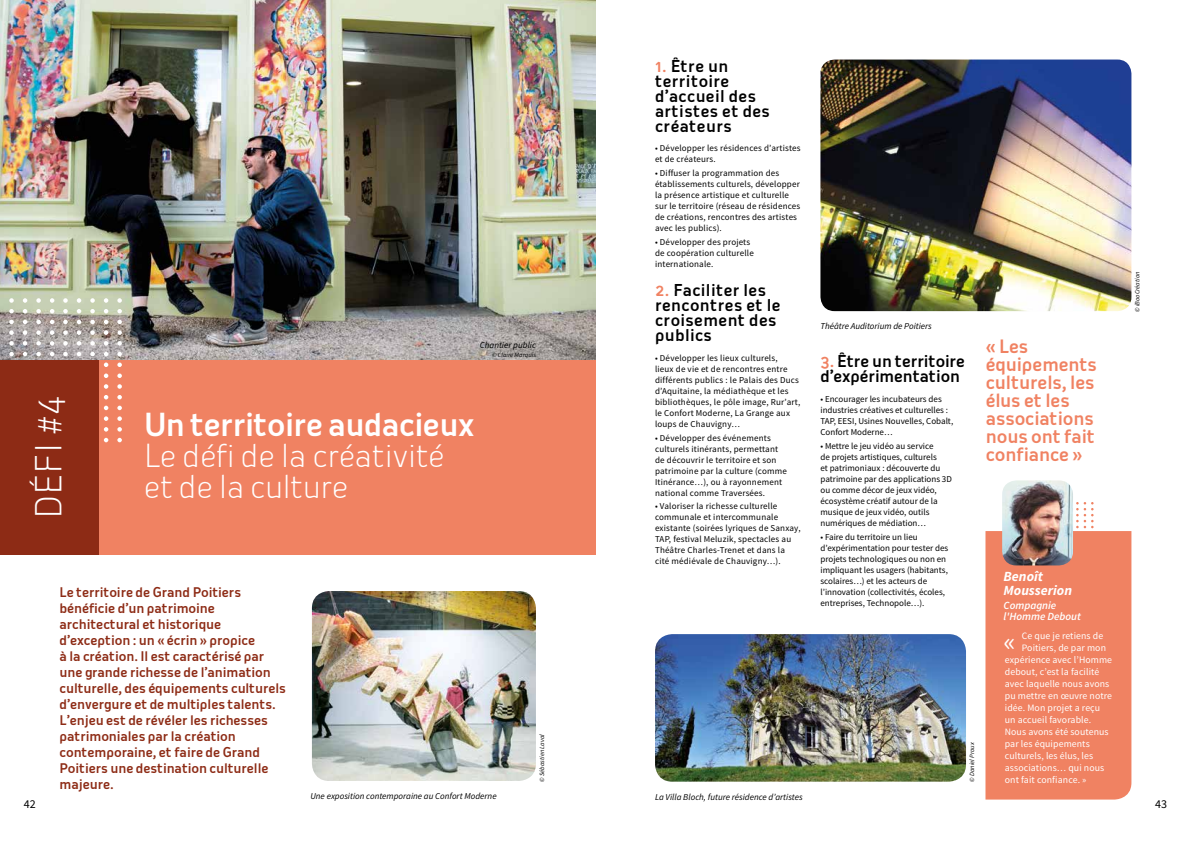
<style>
.page{position:relative;width:1191px;height:842px;background:#fff}
.page>*{position:absolute;margin:0;border:0;box-sizing:border-box;transform-origin:0 0}
.t1{font:300 35px "Oceania Display";color:#fff}
.t2{font:300 31px/31px "Oceania Display";letter-spacing:-.02em;color:#fff}
.t3{font:500 31px "Oceania Display";letter-spacing:-.02em;color:#fff}
.t4{font:28.1px "Source Sans Pro";color:#fff}
.t5{font:500 18px/18px "Oceania Display";letter-spacing:-.01em;color:#f08262}
.t6{font:500 16px/15px "Oceania Display";letter-spacing:.02em;color:#000}
.t7{font:500 16px/15px "Oceania Display";letter-spacing:-.01em;color:#000}
.t8{font:italic 700 14px/13.8px "Source Sans Pro";color:#fff}
.t9{font:500 13px/16px "Oceania Display";letter-spacing:-.01em;color:#8d2b15}
.t10{font:12px "Source Sans Pro";color:#000}
.t11{font:italic 600 11px/11px "Source Sans Pro";color:#fff}
.t12{font:9.8px "Source Sans Pro";letter-spacing:.01em;color:#fff}
.t13{font:9px/11px "Source Sans Pro";letter-spacing:.02em;color:#000}
.t14{font:9px/11px "Source Sans Pro";color:#000}
.t15{font:italic 9px "Source Sans Pro";color:#000}
.t16{font:italic 6.5px "Source Sans Pro";color:#000}
.s1{color:#f08262}
</style>
<div class="page">
<img style="left:0;top:0;width:595px;height:360px">
<div style="left:98px;top:360px;width:497px;height:194px;background:#f08262"></div>
<svg style="left:23px;top:298px;width:4px;height:5px"></svg>
<svg style="left:23px;top:309px;width:4px;height:4px"></svg>
<svg style="left:23px;top:320px;width:4px;height:4px"></svg>
<svg style="left:23px;top:330px;width:4px;height:5px"></svg>
<svg style="left:23px;top:341px;width:4px;height:5px"></svg>
<svg style="left:23px;top:352px;width:4px;height:4px"></svg>
<svg style="left:9px;top:298px;width:5px;height:5px"></svg>
<svg style="left:9px;top:309px;width:5px;height:4px"></svg>
<svg style="left:9px;top:320px;width:5px;height:4px"></svg>
<svg style="left:9px;top:330px;width:5px;height:5px"></svg>
<svg style="left:9px;top:341px;width:5px;height:5px"></svg>
<svg style="left:9px;top:352px;width:5px;height:4px"></svg>
<svg style="left:50px;top:298px;width:4px;height:5px"></svg>
<svg style="left:50px;top:309px;width:4px;height:4px"></svg>
<svg style="left:50px;top:320px;width:4px;height:4px"></svg>
<svg style="left:50px;top:330px;width:4px;height:5px"></svg>
<svg style="left:50px;top:341px;width:4px;height:5px"></svg>
<svg style="left:50px;top:352px;width:4px;height:4px"></svg>
<svg style="left:36px;top:298px;width:5px;height:5px"></svg>
<svg style="left:36px;top:309px;width:5px;height:4px"></svg>
<svg style="left:36px;top:320px;width:5px;height:4px"></svg>
<svg style="left:36px;top:330px;width:5px;height:5px"></svg>
<svg style="left:36px;top:341px;width:5px;height:5px"></svg>
<svg style="left:36px;top:352px;width:5px;height:4px"></svg>
<svg style="left:63px;top:298px;width:5px;height:5px"></svg>
<svg style="left:63px;top:309px;width:5px;height:4px"></svg>
<svg style="left:63px;top:320px;width:5px;height:4px"></svg>
<svg style="left:63px;top:330px;width:5px;height:5px"></svg>
<svg style="left:63px;top:341px;width:5px;height:5px"></svg>
<svg style="left:63px;top:352px;width:5px;height:4px"></svg>
<svg style="left:90px;top:298px;width:5px;height:5px"></svg>
<svg style="left:90px;top:309px;width:5px;height:4px"></svg>
<svg style="left:90px;top:320px;width:5px;height:4px"></svg>
<svg style="left:90px;top:330px;width:5px;height:5px"></svg>
<svg style="left:90px;top:341px;width:5px;height:5px"></svg>
<svg style="left:90px;top:352px;width:5px;height:4px"></svg>
<svg style="left:77px;top:298px;width:4px;height:5px"></svg>
<svg style="left:77px;top:309px;width:4px;height:4px"></svg>
<svg style="left:77px;top:320px;width:4px;height:4px"></svg>
<svg style="left:77px;top:330px;width:4px;height:5px"></svg>
<svg style="left:77px;top:341px;width:4px;height:5px"></svg>
<svg style="left:77px;top:352px;width:4px;height:4px"></svg>
<svg style="left:117px;top:298px;width:5px;height:5px"></svg>
<svg style="left:117px;top:309px;width:5px;height:4px"></svg>
<svg style="left:117px;top:320px;width:5px;height:4px"></svg>
<svg style="left:117px;top:330px;width:5px;height:5px"></svg>
<svg style="left:117px;top:341px;width:5px;height:5px"></svg>
<svg style="left:117px;top:352px;width:5px;height:4px"></svg>
<svg style="left:117px;top:362px;width:5px;height:5px"></svg>
<svg style="left:104px;top:298px;width:4px;height:5px"></svg>
<svg style="left:104px;top:309px;width:4px;height:4px"></svg>
<svg style="left:104px;top:320px;width:4px;height:4px"></svg>
<svg style="left:104px;top:330px;width:4px;height:5px"></svg>
<svg style="left:104px;top:341px;width:4px;height:5px"></svg>
<svg style="left:104px;top:352px;width:4px;height:4px"></svg>
<svg style="left:104px;top:362px;width:4px;height:5px"></svg>
<svg style="left:117px;top:373px;width:5px;height:5px"></svg>
<svg style="left:117px;top:384px;width:5px;height:5px"></svg>
<svg style="left:117px;top:395px;width:5px;height:4px"></svg>
<svg style="left:117px;top:406px;width:5px;height:4px"></svg>
<svg style="left:117px;top:416px;width:5px;height:5px"></svg>
<svg style="left:117px;top:427px;width:5px;height:5px"></svg>
<svg style="left:117px;top:438px;width:5px;height:4px"></svg>
<svg style="left:104px;top:373px;width:4px;height:5px"></svg>
<svg style="left:104px;top:384px;width:4px;height:5px"></svg>
<svg style="left:104px;top:395px;width:4px;height:4px"></svg>
<svg style="left:104px;top:406px;width:4px;height:4px"></svg>
<svg style="left:104px;top:416px;width:4px;height:5px"></svg>
<svg style="left:104px;top:427px;width:4px;height:5px"></svg>
<svg style="left:104px;top:438px;width:4px;height:4px"></svg>
<div style="left:0;top:360px;width:98px;height:194px;background:#8d2b15"></div>
<img style="left:820px;top:60px;width:311px;height:251px">
<img style="left:655px;top:634px;width:311px;height:148px">
<img style="left:312px;top:591px;width:224px;height:190px">
<div style="left:985px;top:502px;width:146px;height:297px;background:#f08262"></div>
<img style="left:1002px;top:480px;width:71px;height:85px">
<h3 class="t6" style="left:655px;top:58px;width:116px"><span class="s1">1.</span> Être un territoire d’accueil des artistes et des créateurs</h3>
<p class="t13" style="left:655px;top:143px;width:147px">• Développer les résidences d’artistes et de créateurs.</p>
<p class="t13" style="left:655px;top:168px;width:147px">• Diffuser la programmation des établissements culturels, développer la présence artistique et culturelle sur le territoire (réseau de résidences de créations, rencontres des artistes avec les publics).</p>
<p class="t13" style="left:655px;top:237px;width:100px">• Développer des projets de coopération culturelle internationale.</p>
<h3 class="t6" style="left:655px;top:283px;width:127px"><span class="s1">2.</span> Faciliter les rencontres et le croisement des publics</h3>
<p class="t13" style="left:655px;top:352px;width:147px">• Développer les lieux culturels,<br>lieux de vie et de rencontres entre différents publics : le Palais des Ducs d’Aquitaine, la médiathèque et les bibliothèques, le pôle image, Rur’art, le Confort Moderne, La Grange aux loups de Chauvigny…</p>
<p class="t13" style="left:655px;top:432px;width:133px">• Développer des événements culturels itinérants, permettant de découvrir le territoire et son patrimoine par la culture (comme<br>Itinérance…), ou à rayonnement national comme Traversées.</p>
<p class="t13" style="left:655px;top:501px;width:147px">• Valoriser la richesse culturelle communale et intercommunale existante (soirées lyriques de Sanxay, TAP, festival Meluzik, spectacles au Théâtre Charles-Trenet et dans la cité médiévale de Chauvigny…).</p>
<p class="t16" style="left:1133px;top:312px;width:42px;rotate:-90deg">© iBooCréation</p>
<p class="t15" style="left:820px;top:321px;width:113px">Théâtre Auditorium de Poitiers</p>
<h3 class="t5" style="left:986px;top:337px;width:113px">« Les équipements culturels, les élus et les associations nous ont fait confiance »</h3>
<p class="t15" style="left:480px;top:340px;width:58px">Chantier public</p>
<p class="t16" style="left:492px;top:351px;width:45px">© Claire Marquis</p>
<h3 class="t7" style="left:820px;top:354px;width:146px"><span class="s1">3.</span> Être un territoire d’expérimentation</h3>
<p class="t14" style="left:820px;top:394px;width:134px">• Encourager les incubateurs des industries créatives et culturelles :<br>TAP, EESI, Usines Nouvelles, Cobalt,<br>Confort Moderne…</p>
<p class="t14" style="left:820px;top:440px;width:133px">• Mettre le jeu vidéo au service<br>de projets artistiques, culturels<br>et patrimoniaux : découverte du patrimoine par des applications 3D ou comme décor de jeux vidéo, écosystème créatif autour de la musique de jeux vidéo, outils numériques de médiation…</p>
<p class="t14" style="left:820px;top:531px;width:129px">• Faire du territoire un lieu d’expérimentation pour tester des projets technologiques ou non en impliquant les usagers (habitants, scolaires…) et les acteurs de l’innovation (collectivités, écoles, entreprises, Technopole…).</p>
<h1 class="t1" style="left:29px;top:519px;width:126px;rotate:-90deg">Défi #4</h1>
<h2 class="t3" style="left:144px;top:407px;width:332px">Un territoire audacieux</h2>
<h2 class="t2" style="left:144px;top:440px;width:302px">Le défi de la créativité et de la culture</h2>
<h3 class="t8" style="left:1003px;top:569px;width:70px">Benoît<br>Mousserion</h3>
<p class="t11" style="left:1003px;top:600px;width:79px">Compagnie l'Homme Debout</p>
<p class="t9" style="left:60px;top:584px;width:228px">Le territoire de Grand Poitiers bénéficie d’un patrimoine architectural et historique d’exception : un « écrin » propice<br>à la création. I l est caractérisé par une grande richesse de l’animation culturelle, des équipements culturels d’envergure et de multiples talents.<br>L’enjeu est de révéler les richesses patrimoniales par la création contemporaine, et faire de Grand<br>Poitiers une destination culturelle majeure.</p>
<p class="t12" style="left:1021px;top:630px;width:83px">Ce que je retiens de</p>
<p class="t12" style="left:1021px;top:642px;width:86px">Poitiers, de par mon</p>
<p class="t12" style="left:1004px;top:654px;width:109px">expérience avec l’Homme</p>
<p class="t12" style="left:1004px;top:666px;width:96px">debout, c’est la facilité</p>
<p class="t12" style="left:1004px;top:678px;width:106px">avec laquelle nous avons</p>
<p class="t12" style="left:1004px;top:690px;width:109px">pu mettre en œuvre notre</p>
<p class="t12" style="left:1004px;top:702px;width:97px">idée. Mon projet a reçu</p>
<p class="t12" style="left:1004px;top:714px;width:88px">un accueil favorable.</p>
<p class="t12" style="left:1004px;top:726px;width:105px">Nous avons été soutenus</p>
<p class="t12" style="left:1004px;top:738px;width:86px">par les équipements</p>
<p class="t12" style="left:1004px;top:750px;width:90px">culturels, les élus, les</p>
<p class="t12" style="left:1004px;top:762px;width:101px">associations… qui nous</p>
<p class="t12" style="left:1004px;top:774px;width:83px">ont fait confiance. »</p>
<h3 class="t4" style="left:1003px;top:624px;width:14px">«</h3>
<p class="t16" style="left:538px;top:782px;width:49px;rotate:-90deg">© Sébastien Laval</p>
<p class="t16" style="left:968px;top:781px;width:41px;rotate:-90deg">© Daniel Proux</p>
<p class="t15" style="left:310px;top:790px;width:188px">Une exposition contemporaine au Confort Moderne</p>
<p class="t15" style="left:655px;top:791px;width:149px">La Villa Bloch, future résidence d’artistes</p>
<h3 class="t10" style="left:24px;top:797px;width:13px">42</h3>
<h3 class="t10" style="left:1155px;top:797px;width:13px">43</h3>
</div>
